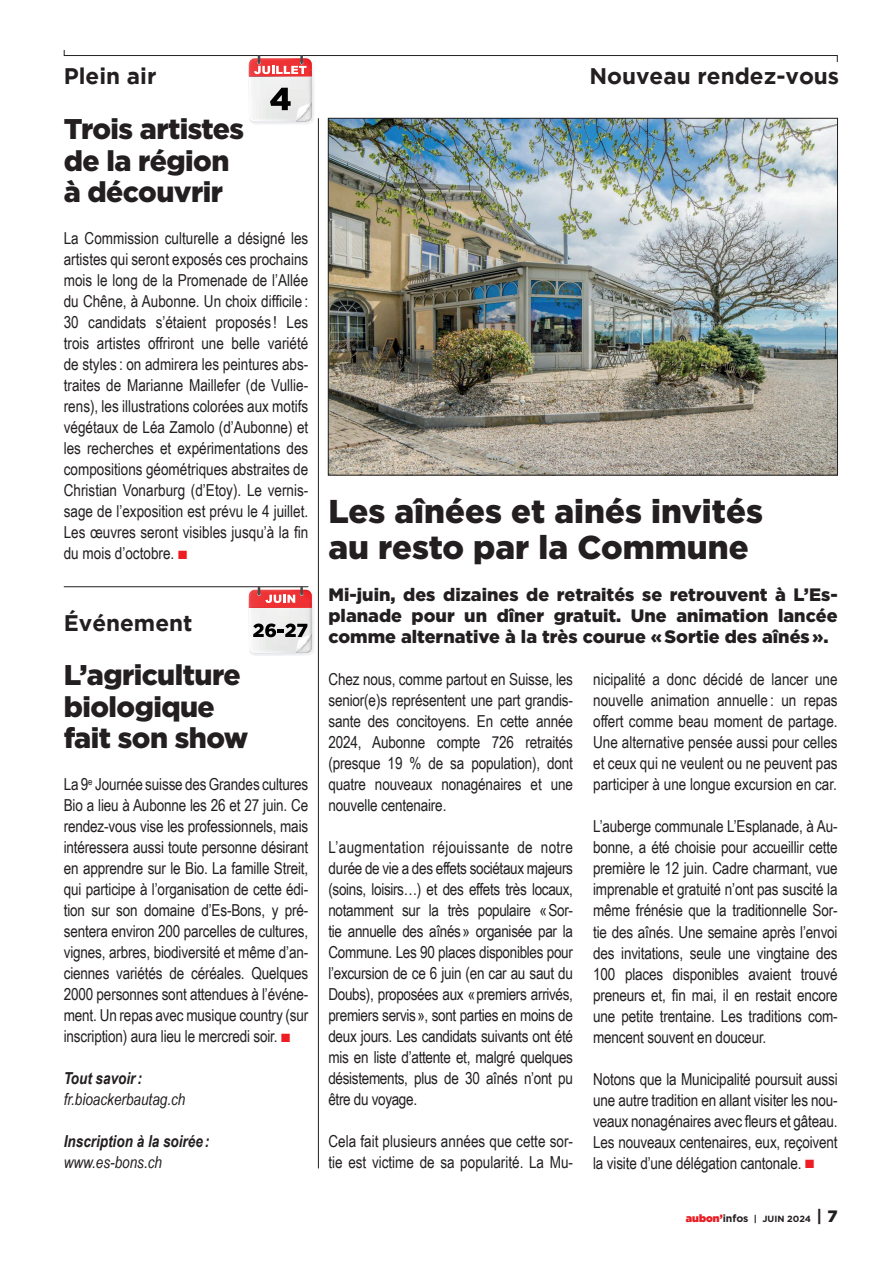
<style>
.page{position:relative;width:893px;height:1263px;background:#fff}
.page>*{position:absolute;margin:0;border:0;box-sizing:border-box;transform-origin:0 0}
.t1{font:900 33px/36px "Gotham";color:#231f20}
.t2{font:900 28.5px/31.5px "Gotham";letter-spacing:-.02em;color:#231f20}
.t3{font:700 22.5px "Gotham";color:#231f20}
.t4{font:900 18px/21px "Gotham";color:#231f20;text-align:justify}
.t5{font:16.5px/21px "Arial Narrow";letter-spacing:-.01em;color:#231f20;text-align:justify}
.t6{font:italic 16.5px "Arial Narrow";color:#231f20}
.t7{font:italic 700 16.5px "Arial Narrow";color:#231f20}
.t8{font:700 9px "Gotham";color:#231f20}
.s1{color:#ee1d23}
.s2{font-family:"Gotham Ultra";font-weight:400;font-size:10.5px;color:#e91d23}
.s3{font-size:10.5px}
.s4{font-size:16.5px}
.s5{font-weight:900;font-size:16.5px}
</style>
<div class="page">
<hr style="left:318px;top:118px;width:1px;height:1050px;background:#231f20">
<hr style="left:64px;top:586px;width:244px;height:1px;background:#231f20">
<svg style="left:63px;top:50px;width:775px;height:75px"></svg>
<svg style="left:249px;top:586px;width:65px;height:70px"></svg>
<img style="left:330px;top:120px;width:506px;height:353px">
<h3 class="t3" style="left:64px;top:64px;width:94px">Plein air</h3>
<h3 class="t3" style="left:589px;top:64px;width:251px">Nouveau rendez-vous</h3>
<h2 class="t2" style="left:64px;top:113px;width:182px">Trois artistes de la région à découvrir</h2>
<p class="t5" style="left:64px;top:227px;width:246px">La Commission culturelle a désigné les artistes qui seront exposés ces prochains mois le long de la Promenade de l’Allée du Chêne, à Aubonne. Un choix difficile :<br>30 candidats s’étaient proposés ! Les trois artistes offriront une belle variété de styles : on admirera les peintures abs&shy;traites de Marianne Maillefer (de Vullie&shy;rens), les illustrations colorées aux motifs végétaux de Léa Zamolo (d’Aubonne) et les recherches et expérimentations des compositions géométriques abstraites de Christian Vonarburg (d’Etoy). Le vernis&shy;sage de l’exposition est prévu le 4 juillet.<br>Les œuvres seront visibles jusqu’à la fin du mois d’octobre. <span class="s1">■</span></p>
<h3 class="t3" style="left:64px;top:610px;width:130px">Événement</h3>
<h2 class="t2" style="left:64px;top:659px;width:186px">L’agriculture biologique fait son show</h2>
<p class="t5" style="left:64px;top:773px;width:246px">La 9<sup>e</sup> Journée suisse des Grandes cultures Bio a lieu à Aubonne les 26 et 27 juin. Ce rendez-vous vise les professionnels, mais intéressera aussi toute personne désirant en apprendre sur le Bio. La famille Streit, qui participe à l’organisation de cette édi&shy;tion sur son domaine d’Es-Bons, y pré&shy;sentera environ 200 parcelles de cultures, vignes, arbres, biodiversité et même d’an&shy;ciennes variétés de céréales. Quelques 2000 personnes sont attendues à l’événe&shy;ment. Un repas avec musique country (sur inscription) aura lieu le mercredi soir. <span class="s1">■</span></p>
<p class="t7" style="left:64px;top:1066px;width:80px">Tout savoir:</p>
<p class="t6" style="left:64px;top:1088px;width:123px">fr.bioackerbautag.ch</p>
<p class="t7" style="left:64px;top:1129px;width:147px">Inscription à la soirée :</p>
<p class="t6" style="left:64px;top:1151px;width:100px">www.es-bons.ch</p>
<h1 class="t1" style="left:328px;top:493px;width:436px">Les aînées et ainés invités au resto par la Commune</h1>
<p class="t4" style="left:328px;top:584px;width:511px">Mi-juin, des dizaines de retraités se retrouvent à L’Es&shy;planade pour un dîner gratuit. Une animation lancée comme alternative à la très courue «Sortie des aînés».</p>
<p class="t5" style="left:328px;top:668px;width:246px">Chez nous, comme partout en Suisse, les senior(e)s représentent une part grandis&shy;sante des concitoyens. En cette année 2024, Aubonne compte 726 retraités (presque 19 % de sa population), dont quatre nouveaux nonagénaires et une nouvelle centenaire.</p>
<p class="t5" style="left:328px;top:836px;width:246px">L’augmentation réjouissante de notre durée de vie a des effets sociétaux majeurs (soins, loisirs…) et des effets très locaux, notamment sur la très populaire «Sor&shy;tie annuelle des aînés» organisée par la Commune. Les 90 places disponibles pour l’excursion de ce 6 juin (en car au saut du Doubs), proposées aux «premiers arrivés, premiers servis», sont parties en moins de deux jours. Les candidats suivants ont été mis en liste d’attente et, malgré quelques désistements, plus de 30 aînés n’ont pu être du voyage.</p>
<p class="t5" style="left:328px;top:1130px;width:246px">Cela fait plusieurs années que cette sor&shy;tie est victime de sa popularité. La Mu-</p>
<p class="t5" style="left:593px;top:668px;width:246px">nicipalité a donc décidé de lancer une nouvelle animation annuelle : un repas offert comme beau moment de partage.<br>Une alternative pensée aussi pour celles et ceux qui ne veulent ou ne peuvent pas participer à une longue excursion en car.</p>
<p class="t5" style="left:593px;top:815px;width:246px">L’auberge communale L’Esplanade, à Au&shy;bonne, a été choisie pour accueillir cette première le 12 juin. Cadre charmant, vue imprenable et gratuité n’ont pas suscité la même frénésie que la traditionnelle Sor&shy;tie des aînés. Une semaine après l’envoi des invitations, seule une vingtaine des 100 places disponibles avaient trouvé preneurs et, fin mai, il en restait encore une petite trentaine. Les traditions com&shy;mencent souvent en douceur.</p>
<p class="t5" style="left:593px;top:1067px;width:246px">Notons que la Municipalité poursuit aussi une autre tradition en allant visiter les nou&shy;veaux nonagénaires avec fleurs et gâteau.<br>Les nouveaux centenaires, eux, reçoivent la visite d’une délégation cantonale. <span class="s1">■</span></p>
<p class="t8" style="left:686px;top:1214px;width:153px"><span class="s2">aubon’</span><span class="s3">infos</span> | JUIN 2024 <span class="s4">|</span> <span class="s5">7</span></p>
</div>
